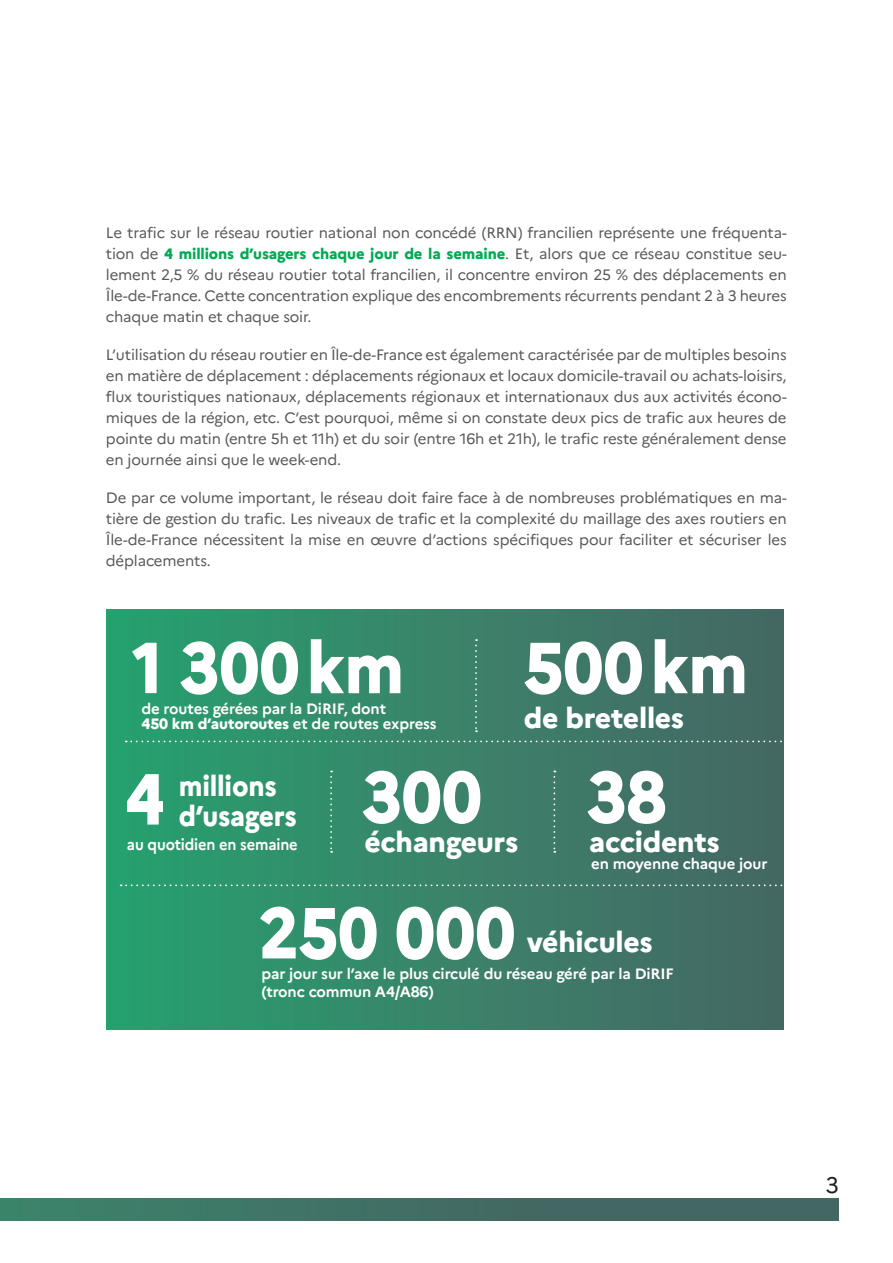
<style>
.page{position:relative;width:893px;height:1263px;background:#fff}
.page>*{position:absolute;margin:0;border:0;box-sizing:border-box;transform-origin:0 0}
.t1{font:800 72px "Marianne";color:#fff;scale:.93 1}
.t2{font:800 28.5px "Marianne";letter-spacing:-.01em;color:#fff}
.t3{font:800 28.5px "Marianne";letter-spacing:-.01em;color:#fff;scale:.93 1}
.t4{font:22.5px "Marianne";color:#231f20}
.t5{font:700 15.75px "Marianne";letter-spacing:-.01em;color:#fff;scale:.93 1}
.t6{font:15px/21px "Marianne";letter-spacing:-.01em;color:#57585a;text-align:justify}
.t7{font:700 15px/15px "Marianne";letter-spacing:-.01em;color:#fff}
.s1{font-weight:800;color:#00ab54}
.s2{font-weight:800}
</style>
<div class="page">
<div style="left:0;top:1198px;width:839px;height:22px;background:linear-gradient(to right,#3c816a,#456060)"></div>
<div style="left:106px;top:609px;width:677px;height:420px;background:linear-gradient(to right,#27a16f,#476764)"></div>
<svg style="left:126px;top:740px;width:658px;height:2px"></svg>
<svg style="left:121px;top:884px;width:663px;height:2px"></svg>
<svg style="left:475px;top:639px;width:2px;height:93px"></svg>
<svg style="left:330px;top:770px;width:2px;height:83px"></svg>
<svg style="left:553px;top:770px;width:2px;height:83px"></svg>
<p class="t6" style="left:106px;top:222px;width:682px">Le trafic sur le réseau routier national non concédé (RRN) francilien représente une fréquenta&shy;tion de <span class="s1">4 millions d’usagers chaque jour de la semaine</span>. Et, alors que ce réseau constitue seu&shy;lement 2,5 % du réseau routier total francilien, il concentre environ 25 % des déplacements en Île-de-France. Cette concentration explique des encombrements récurrents pendant 2 à 3 heures chaque matin et chaque soir.</p>
<p class="t6" style="left:106px;top:344px;width:682px">L’utilisation du réseau routier en Île-de-France est également caractérisée par de multiples besoins en matière de déplacement : déplacements régionaux et locaux domicile-travail ou achats-loisirs, flux touristiques nationaux, déplacements régionaux et internationaux dus aux activités écono&shy;miques de la région, etc. C’est pourquoi, même si on constate deux pics de trafic aux heures de pointe du matin (entre 5h et 11h) et du soir (entre 16h et 21h), le trafic reste généralement dense en journée ainsi que le week-end.</p>
<p class="t6" style="left:106px;top:487px;width:682px">De par ce volume important, le réseau doit faire face à de nombreuses problématiques en ma&shy;tière de gestion du trafic. Les niveaux de trafic et la complexité du maillage des axes routiers en Île-de-France nécessitent la mise en œuvre d’actions spécifiques pour faciliter et sécuriser les déplacements.</p>
<p class="t1" style="left:132px;top:624px;width:294px">1 300km</p>
<p class="t1" style="left:524px;top:624px;width:243px">500km</p>
<p class="t7" style="left:141px;top:701px;width:297px">de routes gérées par la DiRIF, dont<br><span class="s2">450 km d’autoroutes</span> et de routes express</p>
<p class="t2" style="left:524px;top:701px;width:162px">de bretelles</p>
<p class="t1" style="left:125px;top:755px;width:45px">4</p>
<p class="t3" style="left:179px;top:769px;width:107px">millions</p>
<p class="t3" style="left:179px;top:799px;width:128px">d’usagers</p>
<p class="t5" style="left:127px;top:835px;width:185px">au quotidien en semaine</p>
<p class="t1" style="left:362px;top:753px;width:130px">300</p>
<p class="t1" style="left:587px;top:753px;width:87px">38</p>
<p class="t2" style="left:364px;top:824px;width:155px">échangeurs</p>
<p class="t2" style="left:589px;top:824px;width:132px">accidents</p>
<p class="t7" style="left:591px;top:856px;width:178px">en moyenne chaque jour</p>
<p class="t1" style="left:259px;top:889px;width:277px">250 000</p>
<p class="t2" style="left:527px;top:924px;width:127px">véhicules</p>
<p class="t7" style="left:262px;top:964px;width:414px;line-height:18px">par jour sur l’axe le plus circulé du réseau géré par la DiRIF (tronc commun A4/A86)</p>
<h3 class="t4" style="left:825px;top:1171px;width:15px">3</h3>
</div>
